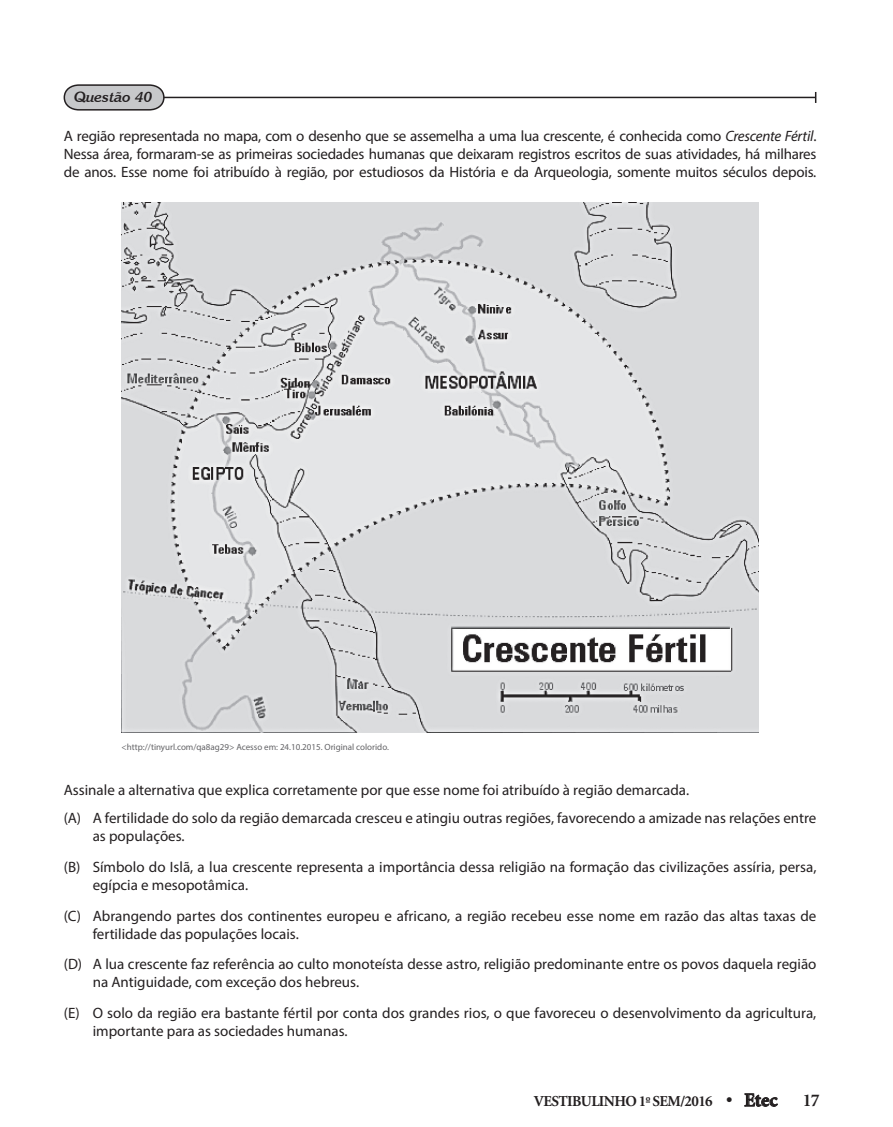
<style>
.page{position:relative;width:893px;height:1127px;background:#fff}
.page>*{position:absolute;margin:0;border:0;box-sizing:border-box;transform-origin:0 0}
.t1{font:700 18px "Minion";color:#231f20}
.t2{font:700 15.3px "Minion";letter-spacing:-.04em;color:#231f20}
.t3{font:15px/30.8px "Myriad Pro";color:#231f20}
.t4{font:italic 700 14.7px "Korinna IT Cby BT";color:#231f20}
.t5{font:9px "Myriad Pro";color:#636366}
.s1{font-style:italic}
.s2{font-family:"Korinna IT Cby BT";font-style:italic;font-size:16.65px}
.s3{font-size:19.2px}
</style>
<div class="page">
<svg style="left:744px;top:1093px;width:34px;height:14px"></svg>
<img style="left:122px;top:203px;width:637px;height:529px">
<hr style="left:146px;top:97px;width:670px;height:1px;background:#231f20">
<svg style="left:63px;top:84px;width:102px;height:27px;background:#b8b8ba"></svg>
<p class="t4" style="left:74px;top:88px;width:80px">Questão 40</p>
<p class="t3" style="left:64px;top:127px;width:754px;line-height:18px;text-align:justify">A região representada no mapa, com o desenho que se assemelha a uma lua crescente, é conhecida como <span class="s1">Crescente Fértil</span>.<br>Nessa área, formaram-se as primeiras sociedades humanas que deixaram registros escritos de suas atividades, há milhares de anos. Esse nome foi atribuído à região, por estudiosos da História e da Arqueologia, somente muitos séculos depois.</p>
<p class="t5" style="left:122px;top:741px;width:269px">&lt;http://tinyurl.com/qa8ag29&gt; Acesso em: 24.10.2015. Original colorido.</p>
<p class="t3" style="left:64px;top:775px;width:754px;line-height:28.7px">Assinale a alternativa que explica corretamente por que esse nome foi atribuído à região demarcada.<br>(A) A fertilidade do solo da região demarcada cresceu e atingiu outras regiões, favorecendo a amizade nas relações entre</p>
<p class="t3" style="left:64px;top:820px;width:754px;text-indent:29px">as populações.<br>(B) Símbolo do Islã, a lua crescente representa a importância dessa religião na formação das civilizações assíria, persa,</p>
<p class="t3" style="left:64px;top:869px;width:754px;text-indent:29px">egípcia e mesopotâmica.<br>(C) Abrangendo partes dos continentes europeu e africano, a região recebeu esse nome em razão das altas taxas de</p>
<p class="t3" style="left:64px;top:918px;width:754px;text-indent:29px">fertilidade das populações locais.<br>(D) A lua crescente faz referência ao culto monoteísta desse astro, religião predominante entre os povos daquela região</p>
<p class="t3" style="left:64px;top:967px;width:754px;text-indent:29px">na Antiguidade, com exceção dos hebreus.<br>(E) O solo da região era bastante fértil por conta dos grandes rios, o que favoreceu o desenvolvimento da agricultura,</p>
<p class="t3" style="left:93px;top:1015px;width:256px">importante para as sociedades humanas.</p>
<p class="t2" style="left:534px;top:1093px;width:245px">VESTIBULINHO 1<sup>o</sup> SEM/2016 <span class="s2">•</span> <span class="s3">Etec</span></p>
<p class="t1" style="left:803px;top:1091px;width:18px">17</p>
</div>
